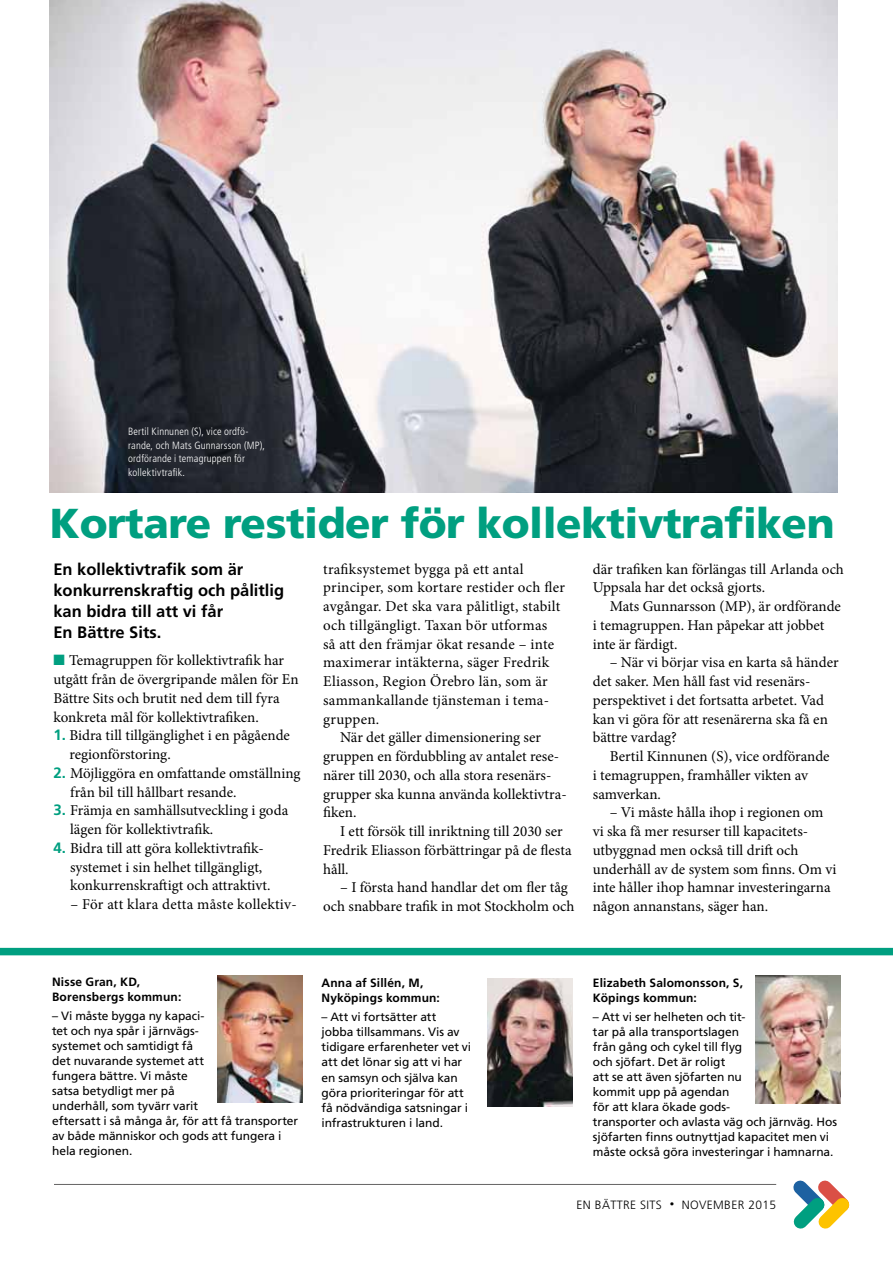
<style>
.page{position:relative;width:893px;height:1263px;background:#fff}
.page>*{position:absolute;margin:0;border:0;box-sizing:border-box;transform-origin:0 0}
.t1{font:900 41.85px "Frutiger LT Std";letter-spacing:-.01em;color:#009f80}
.t2{font:700 16.5px/21px "Frutiger LT Std";color:#000}
.t3{font:15px/18.8px "Minion Pro";color:#000}
.t4{font:15px "Minion Pro";letter-spacing:.02em;color:#000}
.t5{font:12px/15px "Frutiger LT Std";letter-spacing:-.005em;color:#000}
.t6{font:700 12px/15px "Frutiger LT Std";letter-spacing:.015em;color:#000}
.t7{font:300 12px "Frutiger";letter-spacing:.03em;color:#000}
.t8{font:300 condensed 10.5px/13.5px "Frutiger LT Std";letter-spacing:.015em;color:#fff}
.s1{color:#009f80}
.s2{font-family:"Frutiger LT Std";font-weight:700;color:#009f80}
.s3{font-size:9px}
</style>
<div class="page">
<hr style="left:54px;top:1184px;width:722px;height:1px;background:#646363">
<svg style="left:793px;top:1180px;width:56px;height:49px"></svg>
<div style="left:0;top:948px;width:893px;height:7px;background:#009f80"></div>
<img style="left:50px;top:0;width:787px;height:492px">
<img style="left:217px;top:975px;width:85px;height:128px">
<img style="left:487px;top:978px;width:85px;height:128px">
<img style="left:755px;top:976px;width:85px;height:127px">
<p class="t8" style="left:128px;top:425px;width:138px">Bertil Kinnunen (S), vice ordfö&shy;rande, och Mats Gunnarsson (MP), ordförande i temagruppen för kollektivtrafik.</p>
<h1 class="t1" style="left:50px;top:498px;width:786px">Kortare restider för kollektivtrafiken</h1>
<p class="t2" style="left:53px;top:559px;width:232px">En kollektivtrafik som är konkurrenskraftig och pålitlig kan bidra till att vi får<br>En Bättre Sits.</p>
<p class="t3" style="left:53px;top:651px;width:247px"><span class="s1">■</span> Temagruppen för kollektivtrafik har utgått från de övergripande målen för En Bättre Sits och brutit ned dem till fyra konkreta mål för kollektivtrafiken.</p>
<p class="t3" style="left:69px;top:726px;width:222px;text-indent:-16px"><span class="s2">1.</span> Bidra till tillgänglighet i en pågående regionförstoring.</p>
<p class="t3" style="left:70px;top:764px;width:232px;text-indent:-17px"><span class="s2">2.</span> Möjliggöra en omfattande omställning från bil till hållbart resande.</p>
<p class="t3" style="left:70px;top:801px;width:220px;text-indent:-17px"><span class="s2">3.</span> Främja en samhällsutveckling i goda lägen för kollektivtrafik.</p>
<p class="t3" style="left:70px;top:839px;width:202px;text-indent:-17px"><span class="s2">4.</span> Bidra till att göra kollektivtrafik&shy;systemet i sin helhet tillgängligt, konkurrenskraftigt och attraktivt.</p>
<p class="t3" style="left:70px;top:895px;width:226px">– För att klara detta måste kollektiv-</p>
<p class="t4" style="left:323px;top:559px;width:202px">trafiksystemet bygga på ett antal</p>
<p class="t4" style="left:323px;top:577px;width:243px">principer, som kortare restider och fler</p>
<p class="t4" style="left:323px;top:596px;width:239px">avgångar. Det ska vara pålitligt, stabilt</p>
<p class="t4" style="left:323px;top:615px;width:226px">och tillgängligt. Taxan bör utformas</p>
<p class="t3" style="left:323px;top:634px;width:232px">så att den främjar ökat resande – inte</p>
<p class="t4" style="left:323px;top:652px;width:228px">maximerar intäkterna, säger Fredrik</p>
<p class="t3" style="left:323px;top:672px;width:226px">Eliasson, Region Örebro län, som är</p>
<p class="t3" style="left:323px;top:691px;width:227px">sammankallande tjänsteman i tema-</p>
<p class="t4" style="left:323px;top:709px;width:58px">gruppen.</p>
<p class="t3" style="left:340px;top:728px;width:203px">När det gäller dimensionering ser</p>
<p class="t3" style="left:323px;top:747px;width:238px">gruppen en fördubbling av antalet rese-</p>
<p class="t3" style="left:323px;top:766px;width:228px">närer till 2030, och alla stora resenärs-</p>
<p class="t3" style="left:323px;top:784px;width:245px">grupper ska kunna använda kollektivtra-</p>
<p class="t3" style="left:323px;top:803px;width:35px">fiken.</p>
<p class="t3" style="left:340px;top:822px;width:224px">I ett försök till inriktning till 2030 ser</p>
<p class="t3" style="left:323px;top:841px;width:250px">Fredrik Eliasson förbättringar på de flesta</p>
<p class="t3" style="left:323px;top:859px;width:27px">håll.</p>
<p class="t3" style="left:323px;top:878px;width:253px;text-indent:17px">– I första hand handlar det om fler tåg och snabbare trafik in mot Stockholm och</p>
<p class="t3" style="left:593px;top:559px;width:253px">där trafiken kan förlängas till Arlanda och<br>Uppsala har det också gjorts.</p>
<p class="t3" style="left:593px;top:597px;width:250px;text-indent:17px">Mats Gunnarsson (MP), är ordförande i temagruppen. Han påpekar att jobbet inte är färdigt.</p>
<p class="t3" style="left:593px;top:653px;width:247px;text-indent:17px">– När vi börjar visa en karta så händer det saker. Men håll fast vid resenärs&shy;perspektivet i det fortsatta arbetet. Vad kan vi göra för att resenärerna ska få en bättre vardag?</p>
<p class="t3" style="left:593px;top:747px;width:238px;text-indent:17px">Bertil Kinnunen (S), vice ordförande i temagruppen, framhåller vikten av samverkan.</p>
<p class="t3" style="left:593px;top:803px;width:245px;text-indent:17px">– Vi måste hålla ihop i regionen om vi ska få mer resurser till kapacitets&shy;utbyggnad men också till drift och underhåll av de system som finns. Om vi inte håller ihop hamnar investeringarna någon annanstans, säger han.</p>
<p class="t6" style="left:52px;top:974px;width:131px">Nisse Gran, KD,<br>Borensbergs kommun:</p>
<p class="t5" style="left:52px;top:1009px;width:248px">– Vi måste bygga ny kapaci-<br>tet och nya spår i järnvägs-<br>systemet och samtidigt få<br>det nuvarande systemet att<br>fungera bättre. Vi måste<br>satsa betydligt mer på<br>underhåll, som tyvärr varit<br>eftersatt i så många år, för att få transporter av både människor och gods att fungera i hela regionen.</p>
<p class="t6" style="left:322px;top:976px;width:120px">Anna af Sillén, M,<br>Nyköpings kommun:</p>
<p class="t5" style="left:322px;top:1010px;width:151px">– Att vi fortsätter att jobba tillsammans. Vis av tidigare erfarenheter vet vi att det lönar sig att vi har en samsyn och själva kan göra prioriteringar för att få nödvändiga satsningar i infrastrukturen i land.</p>
<p class="t6" style="left:593px;top:975px;width:152px">Elizabeth Salomonsson, S,<br>Köpings kommun:</p>
<p class="t5" style="left:593px;top:1009px;width:246px">– Att vi ser helheten och tit-<br>tar på alla transportslagen<br>från gång och cykel till flyg<br>och sjöfart. Det är roligt<br>att se att även sjöfarten nu<br>kommit upp på agendan<br>för att klara ökade gods-<br>transporter och avlasta väg och järnväg. Hos sjöfarten finns outnyttjad kapacitet men vi måste också göra investeringar i hamnarna.</p>
<p class="t7" style="left:577px;top:1198px;width:201px">EN BÄTTRE SITS <span class="s3">•</span> NOVEMBER 2015</p>
</div>
